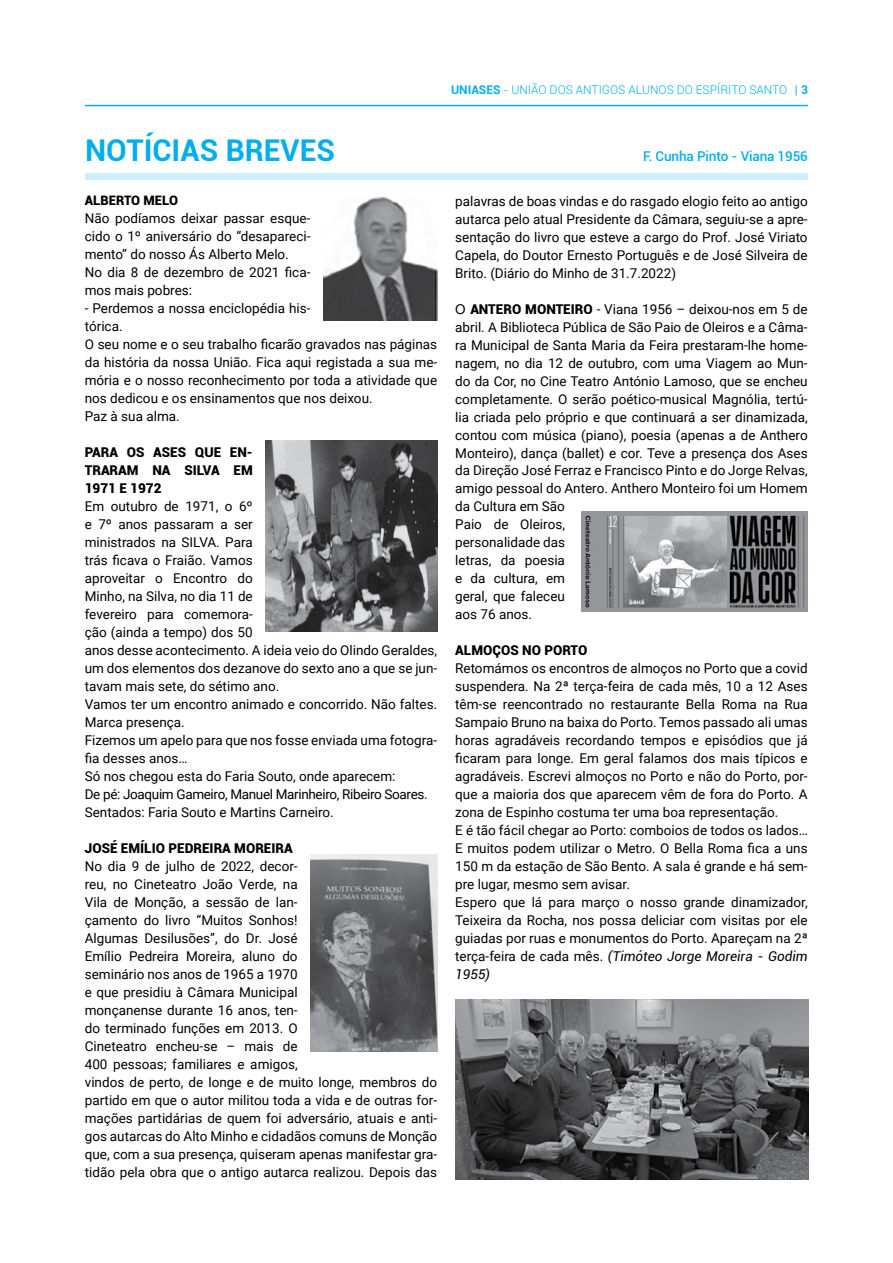
<style>
.page{position:relative;width:893px;height:1263px;background:#fff}
.page>*{position:absolute;margin:0;border:0;box-sizing:border-box;transform-origin:0 0}
.t1{font:700 30px "Roboto";color:#00aeef}
.t2{font:13.5px/18px "Roboto";color:#000}
.t3{font:900 13.5px/18px "Roboto";color:#000;text-align:justify}
.t4{font:500 13.5px "Roboto";letter-spacing:-.01em;color:#00aeef}
.t5{font:900 13.05px "Roboto";color:#000}
.t6{font:300 12px "Roboto";color:#00aeef}
.s1{font-weight:700}
.s2{font-weight:400}
.s3{font-family:"Arial"}
.s4{font-weight:900}
.s5{font-style:italic}
</style>
<div class="page">
<hr style="left:85px;top:105px;width:723px;height:1px;background:#00aeef">
<div style="left:85px;top:173px;width:723px;height:7px;background:#cdeffb"></div>
<img style="left:266px;top:440px;width:171px;height:191px">
<img style="left:310px;top:855px;width:127px;height:197px">
<img style="left:323px;top:197px;width:114px;height:124px">
<img style="left:582px;top:511px;width:226px;height:100px">
<img style="left:455px;top:999px;width:354px;height:180px">
<p class="t6" style="left:451px;top:81px;width:358px"><span class="s1">UNIASES</span> - UNIÃO DOS ANTIGOS ALUNOS DO ESPÍRITO SANTO <span class="s2">|</span> <span class="s1">3</span></p>
<h1 class="t1" style="left:85px;top:129px;width:251px">NOTÍCIAS BREVES</h1>
<p class="t5" style="left:85px;top:191px;width:95px">ALBERTO MELO</p>
<p class="t2" style="left:85px;top:209px;width:227px">Não podíamos deixar passar esque&shy;cido o 1º aniversário do “desapareci&shy;mento” do nosso Ás Alberto Melo.<br>No dia 8 de dezembro de 2021 fica&shy;mos mais pobres:</p>
<p class="t2" style="left:85px;top:299px;width:354px">- Perdemos a nossa enciclopédia his-<br>tórica.<br>O seu nome e o seu trabalho ficarão gravados nas páginas da história da nossa União. Fica aqui registada a sua me&shy;mória e o nosso reconhecimento por toda a atividade que nos dedicou e os ensinamentos que nos deixou.<br>Paz à sua alma.</p>
<p class="t3" style="left:85px;top:443px;width:169px">PARA OS ASES QUE EN-TRARAM NA SILVA EM 1971 E 1972</p>
<p class="t2" style="left:85px;top:497px;width:354px">Em outubro de 1971, o 6º<br>e 7º anos passaram a ser<br>ministrados na SILVA. Para<br>trás ficava o Fraião. Vamos<br>aproveitar o Encontro do<br>Minho, na Silva, no dia 11 de<br>fevereiro para comemora-<br>ção (ainda a tempo) dos 50<br>anos desse acontecimento. A ideia veio do Olindo Geraldes, um dos elementos dos dezanove do sexto ano a que se jun&shy;tavam mais sete, do sétimo ano.<br>Vamos ter um encontro animado e concorrido. Não faltes.<br>Marca presença.<br>Fizemos um apelo para que nos fosse enviada uma fotogra&shy;fia desses anos…<br>Só nos chegou esta do Faria Souto, onde aparecem:<br>De pé: Joaquim Gameiro, Manuel Marinheiro, Ribeiro Soares.<br>Sentados: Faria Souto e Martins Carneiro.</p>
<p class="t3" style="left:85px;top:839px;width:209px">JOSÉ EMÍLIO PEDREIRA MOREIRA</p>
<p class="t2" style="left:85px;top:857px;width:354px">No dia 9 de julho de 2022, decor-<br>reu, no Cineteatro João Verde, na<br>Vila de Monção, a sessão de lan-<br>çamento do livro “Muitos Sonhos!<br>Algumas Desilusões”, do Dr. José<br>Emílio Pedreira Moreira, aluno do<br>seminário nos anos de 1965 a 1970<br>e que presidiu à Câmara Municipal<br>monçanense durante 16 anos, ten-<br>do terminado funções em 2013. O<br>Cineteatro encheu-se – mais de<br>400 pessoas; familiares e amigos,<br>vindos de perto, de longe e de muito longe, membros do partido em que o autor militou toda a vida e de outras for&shy;mações partidárias de quem foi adversário, atuais e anti&shy;gos autarcas do Alto Minho e cidadãos comuns de Monção que, com a sua presença, quiseram apenas manifestar gra&shy;tidão pela obra que o antigo autarca realizou. Depois das</p>
<p class="t4" style="left:643px;top:146px;width:166px">F. Cunha Pinto - Viana 1956</p>
<p class="t2" style="left:455px;top:191px;width:354px;text-align:justify">palavras de boas vindas e do rasgado elogio feito ao antigo autarca pelo atual Presidente da Câmara, seguiu-se a apre&shy;sentação do livro que esteve a cargo do Prof. José Viriato Capela, do Doutor Ernesto Português e de José Silveira de Brito. (Diário do Minho de 31.7.2022)</p>
<p class="t2" style="left:455px;top:299px;width:354px"><span class="s3">O</span> <span class="s4">ANTERO MONTEIRO</span> - Viana 1956 – deixou-nos em 5 de abril. A Biblioteca Pública de São Paio de Oleiros e a Câma&shy;ra Municipal de Santa Maria da Feira prestaram-lhe home&shy;nagem, no dia 12 de outubro, com uma Viagem ao Mun&shy;do da Cor, no Cine Teatro António Lamoso, que se encheu completamente. O serão poético-musical Magnólia, tertú&shy;lia criada pelo próprio e que continuará a ser dinamizada, contou com música (piano), poesia (apenas a de Anthero Monteiro), dança (ballet) e cor. Teve a presença dos Ases da Direção José Ferraz e Francisco Pinto e do Jorge Relvas, amigo pessoal do Antero. Anthero Monteiro foi um Homem da Cultura em São<br>Paio de Oleiros,<br>personalidade das<br>letras, da poesia<br>e da cultura, em<br>geral, que faleceu<br>aos 76 anos.</p>
<p class="t3" style="left:455px;top:641px;width:134px">ALMOÇOS NO PORTO</p>
<p class="t2" style="left:455px;top:659px;width:354px">Retomámos os encontros de almoços no Porto que a covid suspendera. Na 2ª terça-feira de cada mês, 10 a 12 Ases têm-se reencontrado no restaurante Bella Roma na Rua Sampaio Bruno na baixa do Porto. Temos passado ali umas horas agradáveis recordando tempos e episódios que já ficaram para longe. Em geral falamos dos mais típicos e agradáveis. Escrevi almoços no Porto e não do Porto, por&shy;que a maioria dos que aparecem vêm de fora do Porto. A zona de Espinho costuma ter uma boa representação.<br>E é tão fácil chegar ao Porto: comboios de todos os lados… E muitos podem utilizar o Metro. O Bella Roma fica a uns 150 m da estação de São Bento. A sala é grande e há sem&shy;pre lugar, mesmo sem avisar.<br>Espero que lá para março o nosso grande dinamizador, Teixeira da Rocha, nos possa deliciar com visitas por ele guiadas por ruas e monumentos do Porto. Apareçam na 2ª terça-feira de cada mês. <span class="s5">(Timóteo Jorge Moreira - Godim 1955)</span></p>
</div>
